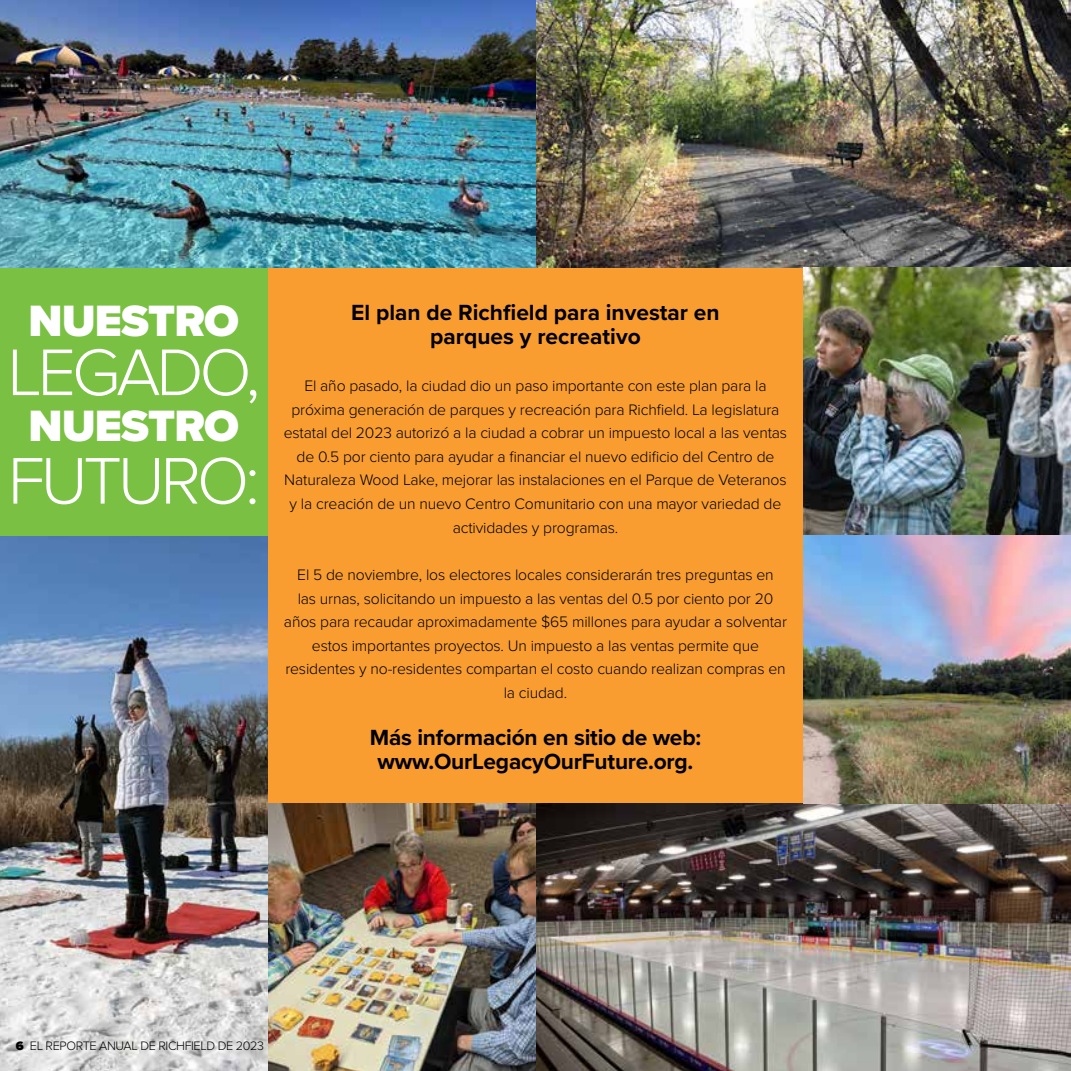
<style>
.page{position:relative;width:1071px;height:1071px;background:#fff}
.page>*{position:absolute;margin:0;border:0;box-sizing:border-box;transform-origin:0 0}
.t1{font:300 68.25px "Proxima Nova";letter-spacing:-.06em;color:#fff}
.t2{font:900 45.5px "Proxima Nova";letter-spacing:-.02em;color:#fff}
.t3{font:700 22.75px/23.6px "Proxima Nova";letter-spacing:-.01em;color:#000;text-align:center}
.t4{font:300 15.75px/23.6px "Proxima Nova";letter-spacing:-.01em;color:#000;text-align:center}
.t5{font:300 12.6px "Proxima Nova";letter-spacing:-.03em;color:#000}
.s1{font-weight:900}
</style>
<div class="page">
<div style="left:268px;top:268px;width:535px;height:535px;background:#f99d31"></div>
<img style="left:268px;top:803px;width:803px;height:268px">
<img style="left:0;top:0;width:1071px;height:268px">
<img style="left:803px;top:268px;width:268px;height:535px">
<img style="left:0;top:536px;width:268px;height:535px">
<div style="left:0;top:268px;width:268px;height:268px;background:#7ac143"></div>
<h2 class="t2" style="left:29px;top:287px;width:212px">NUESTRO</h2>
<h1 class="t1" style="left:7px;top:321px;width:255px">LEGADO,</h1>
<h2 class="t2" style="left:29px;top:392px;width:212px">NUESTRO</h2>
<h1 class="t1" style="left:8px;top:430px;width:254px">FUTURO:</h1>
<h3 class="t3" style="left:351px;top:300px;width:370px">El plan de Richfield para investar en parques y recreativo</h3>
<p class="t4" style="left:284px;top:373px;width:505px">El año pasado, la ciudad dio un paso importante con este plan para la próxima generación de parques y recreación para Richfield. La legislatura estatal del 2023 autorizó a la ciudad a cobrar un impuesto local a las ventas de 0.5 por ciento para ayudar a financiar el nuevo edificio del Centro de Naturaleza Wood Lake, mejorar las instalaciones en el Parque de Veteranos y la creación de un nuevo Centro Comunitario con una mayor variedad de actividades y programas.</p>
<p class="t4" style="left:284px;top:562px;width:505px">El 5 de noviembre, los electores locales considerarán tres preguntas en<br>las urnas, solicitando un impuesto a las ventas del 0.5 por ciento por 20 años para recaudar aproximadamente $65 millones para ayudar a solventar estos importantes proyectos. Un impuesto a las ventas permite que residentes y no-residentes compartan el costo cuando realizan compras en la ciudad.</p>
<h3 class="t3" style="left:370px;top:725px;width:333px">Más información en sitio de web: www.OurLegacyOurFuture.org.</h3>
<p class="t5" style="left:16px;top:1036px;width:250px"><span class="s1">6</span> EL REPORTE ANUAL DE RICHFIELD DE 2023</p>
</div>
